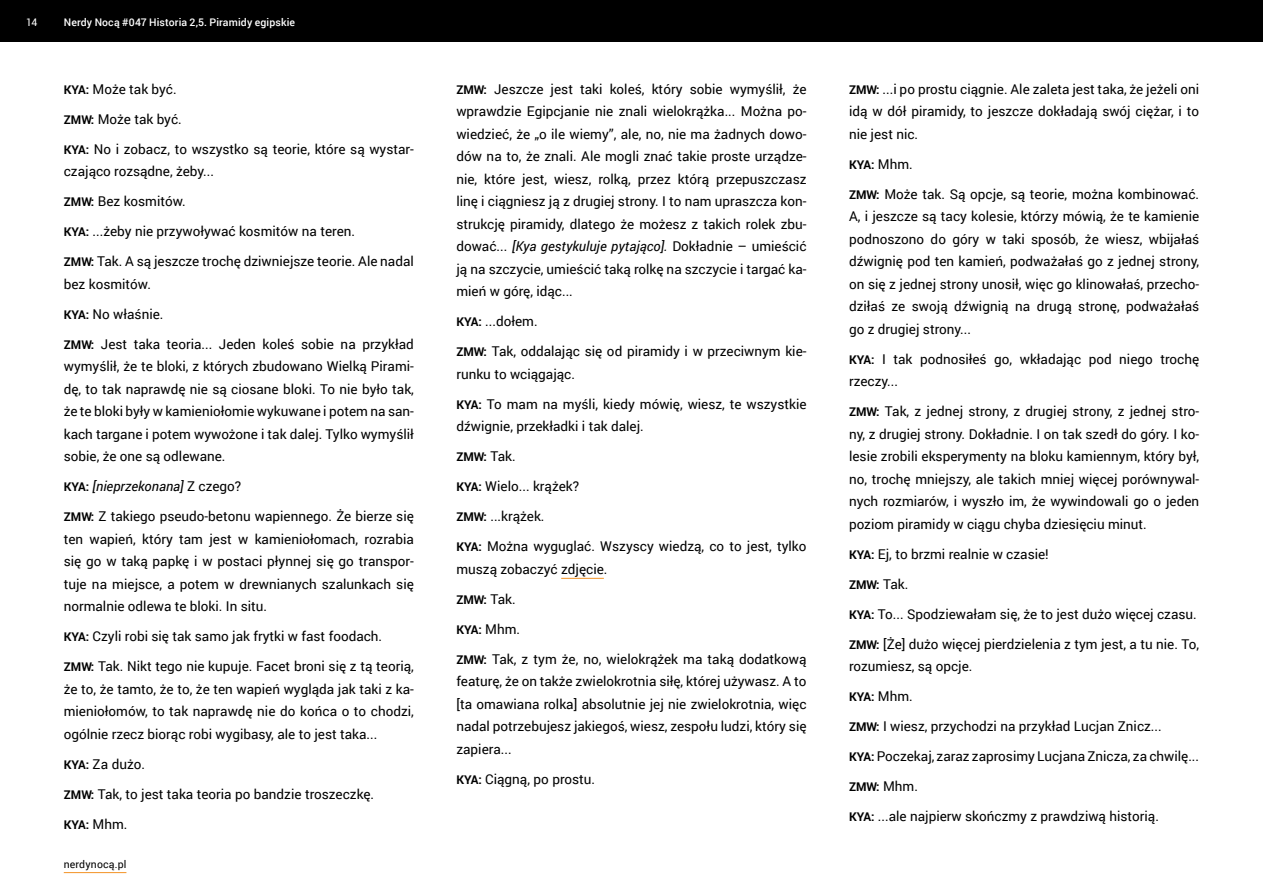
<style>
.page{position:relative;width:1263px;height:893px;background:#fff}
.page>*{position:absolute;margin:0;border:0;box-sizing:border-box;transform-origin:0 0}
.t1{font:13.5px/22.5px "Roboto";color:#000;text-align:justify}
.t2{font:italic 13.5px "Roboto";color:#000}
.t3{font:700 12px "Roboto";color:#000}
.t4{font:500 10.5px "Roboto";letter-spacing:.01em;color:#fff}
.t5{font:10.5px "Roboto";letter-spacing:.015em;color:#000}
.t6{font:10.5px "Roboto";color:#fff}
.s1{font-weight:700;font-size:12px}
.s2{font-weight:700;font-style:normal;font-size:12px}
.s3{font-style:normal}
.s4{font-weight:400;font-size:13.5px}
.s5{font-style:italic}
</style>
<div class="page">
<hr style="left:64px;top:872px;width:62px;height:1px;background:#f39325">
<div style="left:0;top:0;width:1263px;height:42px;background:#000"></div>
<hr style="left:561px;top:578px;width:43px;height:1px;background:#f39325">
<p class="t6" style="left:26px;top:15px;width:13px">14</p>
<p class="t4" style="left:64px;top:15px;width:233px">Nerdy Nocą #047 Historia 2,5. Piramidy egipskie</p>
<p class="t1" style="left:64px;top:77px;width:114px"><span class="s1">KYA:</span> Może tak być.</p>
<p class="t1" style="left:64px;top:107px;width:120px"><span class="s1">ZMW:</span> Może tak być.</p>
<p class="t1" style="left:64px;top:137px;width:352px"><span class="s1">KYA:</span> No i zobacz, to wszystko są teorie, które są wystar&shy;czająco rozsądne, żeby...</p>
<p class="t1" style="left:64px;top:190px;width:124px"><span class="s1">ZMW:</span> Bez kosmitów.</p>
<p class="t1" style="left:64px;top:220px;width:293px"><span class="s1">KYA:</span> ...żeby nie przywoływać kosmitów na teren.</p>
<p class="t1" style="left:64px;top:250px;width:352px"><span class="s1">ZMW:</span> Tak. A są jeszcze trochę dziwniejsze teorie. Ale nadal bez kosmitów.</p>
<p class="t1" style="left:64px;top:302px;width:101px"><span class="s1">KYA:</span> No właśnie.</p>
<p class="t1" style="left:64px;top:332px;width:352px"><span class="s1">ZMW:</span> Jest taka teoria... Jeden koleś sobie na przykład wymyślił, że te bloki, z których zbudowano Wielką Pirami&shy;dę, to tak naprawdę nie są ciosane bloki. To nie było tak, że te bloki były w kamieniołomie wykuwane i potem na san&shy;kach targane i potem wywożone i tak dalej. Tylko wymyślił sobie, że one są odlewane.</p>
<p class="t2" style="left:64px;top:477px;width:179px"><span class="s2">KYA:</span> [nieprzekonana] <span class="s3">Z czego?</span></p>
<p class="t1" style="left:64px;top:505px;width:352px"><span class="s1">ZMW:</span> Z takiego pseudo-betonu wapiennego. Że bierze się ten wapień, który tam jest w kamieniołomach, rozrabia się go w taką papkę i w postaci płynnej się go transpor&shy;tuje na miejsce, a potem w drewnianych szalunkach się normalnie odlewa te bloki. In situ.</p>
<p class="t1" style="left:64px;top:625px;width:320px"><span class="s1">KYA:</span> Czyli robi się tak samo jak frytki w fast foodach.</p>
<p class="t1" style="left:64px;top:655px;width:352px"><span class="s1">ZMW:</span> Tak. Nikt tego nie kupuje. Facet broni się z tą teorią, że to, że tamto, że to, że ten wapień wygląda jak taki z ka&shy;mieniołomów, to tak naprawdę nie do końca o to chodzi, ogólnie rzecz biorąc robi wygibasy, ale to jest taka...</p>
<p class="t1" style="left:64px;top:752px;width:83px"><span class="s1">KYA:</span> Za dużo.</p>
<p class="t1" style="left:64px;top:782px;width:312px"><span class="s1">ZMW:</span> Tak, to jest taka teoria po bandzie troszeczkę.</p>
<p class="t3" style="left:64px;top:816px;width:65px">KYA: <span class="s4">Mhm.</span></p>
<p class="t5" style="left:64px;top:857px;width:64px">nerdynocą.pl</p>
<p class="t1" style="left:456px;top:77px;width:352px"><span class="s1">ZMW:</span> Jeszcze jest taki koleś, który sobie wymyślił, że wprawdzie Egipcjanie nie znali wielokrążka... Można po&shy;wiedzieć, że „o ile wiemy”, ale, no, nie ma żadnych dowo&shy;dów na to, że znali. Ale mogli znać takie proste urządze&shy;nie, które jest, wiesz, rolką, przez którą przepuszczasz linę i ciągniesz ją z drugiej strony. I to nam upraszcza kon&shy;strukcję piramidy, dlatego że możesz z takich rolek zbu&shy;dować... <span class="s5">[Kya gestykuluje pytająco].</span> Dokładnie – umieścić ją na szczycie, umieścić taką rolkę na szczycie i targać ka&shy;mień w górę, idąc...</p>
<p class="t1" style="left:456px;top:310px;width:83px"><span class="s1">KYA:</span> ...dołem.</p>
<p class="t1" style="left:456px;top:340px;width:352px"><span class="s1">ZMW:</span> Tak, oddalając się od piramidy i w przeciwnym kie&shy;runku to wciągając.</p>
<p class="t1" style="left:456px;top:392px;width:352px"><span class="s1">KYA:</span> To mam na myśli, kiedy mówię, wiesz, te wszystkie dźwignie, przekładki i tak dalej.</p>
<p class="t3" style="left:456px;top:449px;width:61px">ZMW: <span class="s4">Tak.</span></p>
<p class="t1" style="left:456px;top:475px;width:124px"><span class="s1">KYA:</span> Wielo... krążek?</p>
<p class="t1" style="left:456px;top:505px;width:90px"><span class="s1">ZMW:</span> ...krążek.</p>
<p class="t1" style="left:456px;top:535px;width:352px"><span class="s1">KYA:</span> Można wyguglać. Wszyscy wiedzą, co to jest, tylko muszą zobaczyć zdjęcie.</p>
<p class="t3" style="left:456px;top:591px;width:61px">ZMW: <span class="s4">Tak.</span></p>
<p class="t3" style="left:456px;top:621px;width:65px">KYA: <span class="s4">Mhm.</span></p>
<p class="t1" style="left:456px;top:647px;width:352px"><span class="s1">ZMW:</span> Tak, z tym że, no, wielokrążek ma taką dodatkową featurę, że on także zwielokrotnia siłę, której używasz. A to [ta omawiana rolka] absolutnie jej nie zwielokrotnia, więc nadal potrzebujesz jakiegoś, wiesz, zespołu ludzi, który się zapiera...</p>
<p class="t1" style="left:456px;top:767px;width:140px"><span class="s1">KYA:</span> Ciągną, po prostu.</p>
<p class="t1" style="left:849px;top:77px;width:352px"><span class="s1">ZMW:</span> ...i po prostu ciągnie. Ale zaleta jest taka, że jeżeli oni idą w dół piramidy, to jeszcze dokładają swój ciężar, i to nie jest nic.</p>
<p class="t3" style="left:849px;top:156px;width:65px">KYA: <span class="s4">Mhm.</span></p>
<p class="t1" style="left:849px;top:182px;width:352px"><span class="s1">ZMW:</span> Może tak. Są opcje, są teorie, można kombinować.<br>A, i jeszcze są tacy kolesie, którzy mówią, że te kamienie podnoszono do góry w taki sposób, że wiesz, wbijałaś dźwignię pod ten kamień, podważałaś go z jednej strony, on się z jednej strony unosił, więc go klinowałaś, przecho&shy;dziłaś ze swoją dźwignią na drugą stronę, podważałaś go z drugiej strony...</p>
<p class="t1" style="left:849px;top:347px;width:352px"><span class="s1">KYA:</span> I tak podnosiłeś go, wkładając pod niego trochę rzeczy...</p>
<p class="t1" style="left:849px;top:400px;width:352px"><span class="s1">ZMW:</span> Tak, z jednej strony, z drugiej strony, z jednej stro&shy;ny, z drugiej strony. Dokładnie. I on tak szedł do góry. I ko&shy;lesie zrobili eksperymenty na bloku kamiennym, który był, no, trochę mniejszy, ale takich mniej więcej porównywal&shy;nych rozmiarów, i wyszło im, że wywindowali go o jeden poziom piramidy w ciągu chyba dziesięciu minut.</p>
<p class="t1" style="left:849px;top:542px;width:201px"><span class="s1">KYA:</span> Ej, to brzmi realnie w czasie!</p>
<p class="t3" style="left:849px;top:576px;width:61px">ZMW: <span class="s4">Tak.</span></p>
<p class="t1" style="left:849px;top:602px;width:349px"><span class="s1">KYA:</span> To... Spodziewałam się, że to jest dużo więcej czasu.</p>
<p class="t1" style="left:849px;top:632px;width:352px"><span class="s1">ZMW:</span> [Że] dużo więcej pierdzielenia z tym jest, a tu nie. To, rozumiesz, są opcje.</p>
<p class="t3" style="left:849px;top:689px;width:65px">KYA: <span class="s4">Mhm.</span></p>
<p class="t1" style="left:849px;top:715px;width:314px"><span class="s1">ZMW:</span> I wiesz, przychodzi na przykład Lucjan Znicz...</p>
<p class="t1" style="left:849px;top:745px;width:352px"><span class="s1">KYA:</span> Poczekaj, zaraz zaprosimy Lucjana Znicza, za chwilę...</p>
<p class="t3" style="left:849px;top:779px;width:70px">ZMW: <span class="s4">Mhm.</span></p>
<p class="t1" style="left:849px;top:805px;width:311px"><span class="s1">KYA:</span> ...ale najpierw skończmy z prawdziwą historią.</p>
</div>
